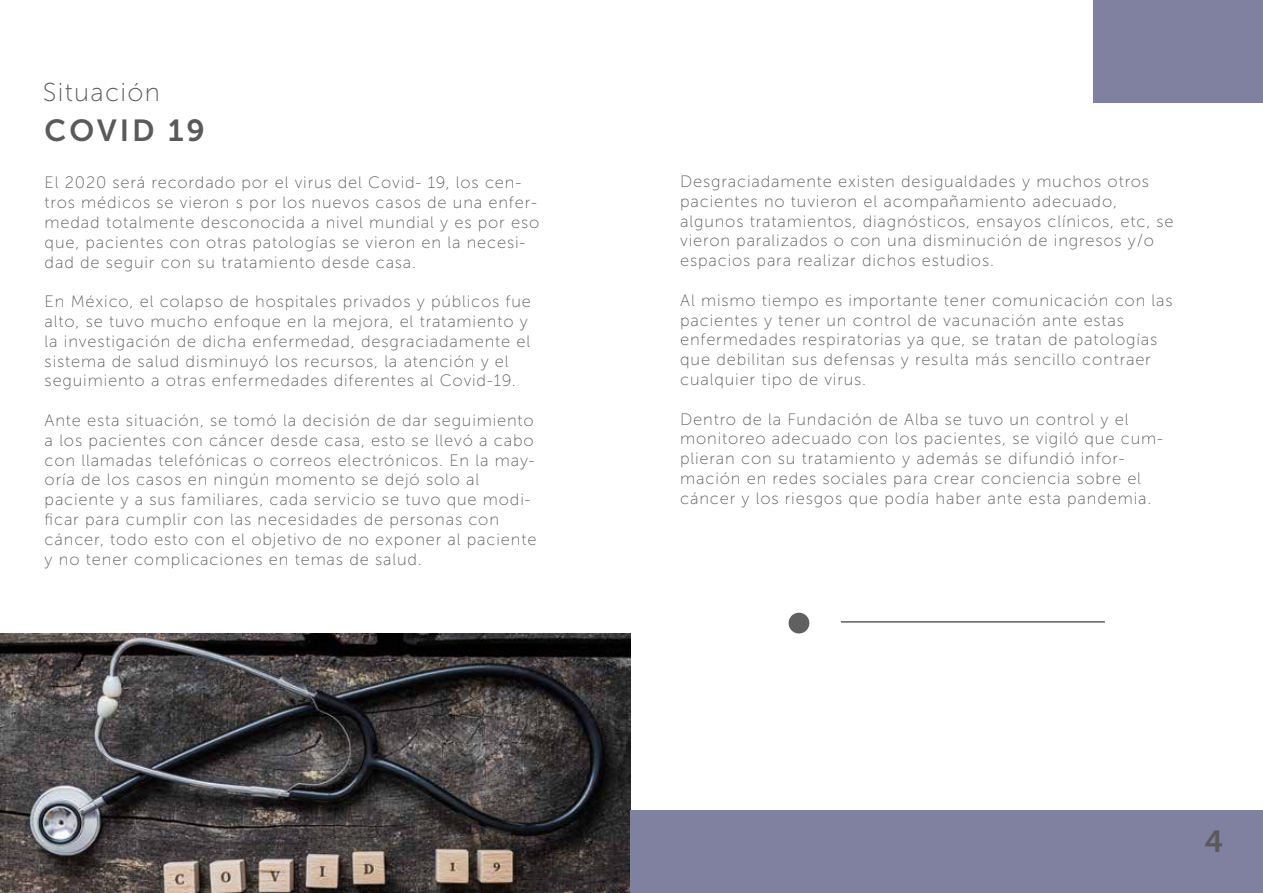
<style>
.page{position:relative;width:1263px;height:893px;background:#fff}
.page>*{position:absolute;margin:0;border:0;box-sizing:border-box;transform-origin:0 0}
.t1{font:30.45px "Museo Sans 700";letter-spacing:.1em;color:#5b5a5a}
.t2{font:25.8px "Museo Sans 100";letter-spacing:.05em;color:#5b5a5a}
.t3{font:16.5px/19.8px "Museo Sans 100";letter-spacing:.05em;color:#606060}
</style>
<div class="page">
<img style="left:0;top:633px;width:631px;height:260px">
<div style="left:1093px;top:0;width:170px;height:102px;background:#8080a0"></div>
<hr style="left:841px;top:621px;width:264px;height:2px;background:#606060">
<div style="left:788px;top:613px;width:21px;height:20px;background:#606060;border-radius:50%"></div>
<div style="left:631px;top:811px;width:632px;height:82px;background:#8080a0"></div>
<h2 class="t2" style="left:43px;top:79px;width:119px">Situación</h2>
<h1 class="t1" style="left:45px;top:113px;width:162px">COVID 19</h1>
<p class="t3" style="left:45px;top:173px;width:496px">El 2020 será recordado por el virus del Covid- 19, los cen&shy;tros médicos se vieron s por los nuevos casos de una enfer&shy;medad totalmente desconocida a nivel mundial y es por eso que, pacientes con otras patologías se vieron en la necesi&shy;dad de seguir con su tratamiento desde casa.</p>
<p class="t3" style="left:45px;top:292px;width:488px">En México, el colapso de hospitales privados y públicos fue alto, se tuvo mucho enfoque en la mejora, el tratamiento y la investigación de dicha enfermedad, desgraciadamente el sistema de salud disminuyó los recursos, la atención y el seguimiento a otras enfermedades diferentes al Covid-19.</p>
<p class="t3" style="left:45px;top:411px;width:493px">Ante esta situación, se tomó la decisión de dar seguimiento a los pacientes con cáncer desde casa, esto se llevó a cabo con llamadas telefónicas o correos electrónicos. En la may&shy;oría de los casos en ningún momento se dejó solo al paciente y a sus familiares, cada servicio se tuvo que modi&shy;ficar para cumplir con las necesidades de personas con cáncer, todo esto con el objetivo de no exponer al paciente y no tener complicaciones en temas de salud.</p>
<p class="t3" style="left:680px;top:172px;width:495px">Desgraciadamente existen desigualdades y muchos otros pacientes no tuvieron el acompañamiento adecuado, algunos tratamientos, diagnósticos, ensayos clínicos, etc, se vieron paralizados o con una disminución de ingresos y/o espacios para realizar dichos estudios.</p>
<p class="t3" style="left:680px;top:290px;width:494px">Al mismo tiempo es importante tener comunicación con las pacientes y tener un control de vacunación ante estas enfermedades respiratorias ya que, se tratan de patologías que debilitan sus defensas y resulta más sencillo contraer cualquier tipo de virus.</p>
<p class="t3" style="left:680px;top:409px;width:484px">Dentro de la Fundación de Alba se tuvo un control y el monitoreo adecuado con los pacientes, se vigiló que cum&shy;plieran con su tratamiento y además se difundió infor&shy;mación en redes sociales para crear conciencia sobre el cáncer y los riesgos que podía haber ante esta pandemia.</p>
<h1 class="t1" style="left:1204px;top:824px;width:20px">4</h1>
</div>
